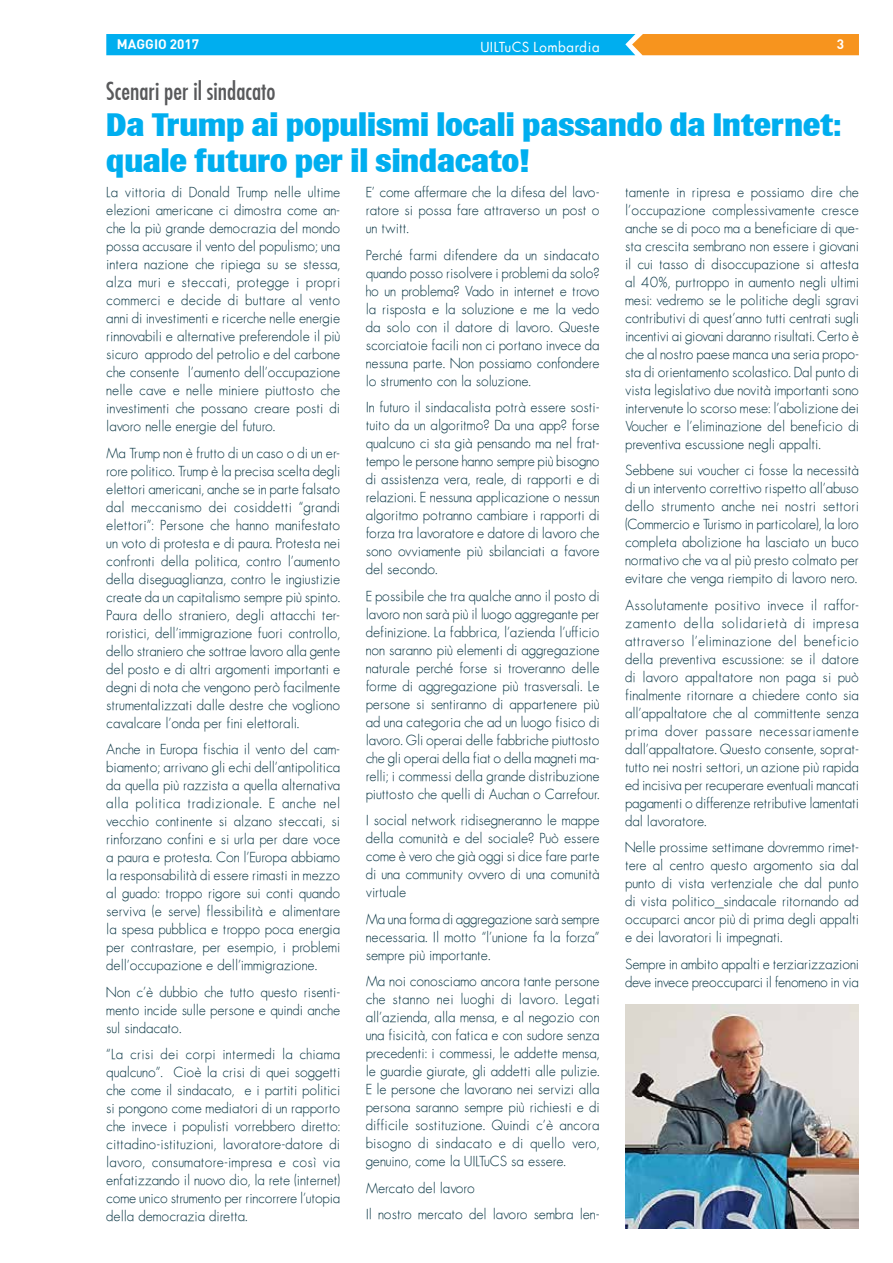
<style>
.page{position:relative;width:893px;height:1263px;background:#fff}
.page>*{position:absolute;margin:0;border:0;box-sizing:border-box;transform-origin:0 0}
.t1{font:800 33px/36px "Brown";color:#00aeef}
.t2{font:24px "Futura Condensed";color:#58595b}
.t3{font:13.5px/18px "Futura ICG Light";color:#063342;text-align:justify}
.t4{font:13.5px "Futura ICG Book";letter-spacing:.05em;color:#fff}
.t5{font:13.5px "DIN Bold";color:#fff}
</style>
<div class="page">
<svg style="left:106px;top:34px;width:753px;height:21px;background:#4ba7b1"></svg>
<img style="left:625px;top:1005px;width:234px;height:224px">
<p class="t5" style="left:117px;top:36px;width:84px">MAGGIO 2017</p>
<p class="t4" style="left:481px;top:38px;width:120px">UILTuCS Lombardia</p>
<p class="t5" style="left:837px;top:36px;width:9px">3</p>
<h2 class="t2" style="left:106px;top:76px;width:171px">Scenari per il sindacato</h2>
<h1 class="t1" style="left:106px;top:106px;width:736px">Da Trump ai populismi locali passando da Internet: quale futuro per il sindacato!</h1>
<p class="t3" style="left:106px;top:183px;width:235px">La vittoria di Donald Trump nelle ultime elezioni americane ci dimostra come an&shy;che la più grande democrazia del mondo possa accusare il vento del populismo; una intera nazione che ripiega su se stessa, alza muri e steccati, protegge i propri commerci e decide di buttare al vento anni di investimenti e ricerche nelle energie rinnovabili e alternative preferendole il più sicuro approdo del petrolio e del carbone che consente l’aumento dell’occupazione nelle cave e nelle miniere piuttosto che investimenti che possano creare posti di lavoro nelle energie del futuro.</p>
<p class="t3" style="left:106px;top:444px;width:235px">Ma Trump non è frutto di un caso o di un er&shy;rore politico. Trump è la precisa scelta degli elettori americani, anche se in parte falsato dal meccanismo dei cosiddetti “grandi elettori”: Persone che hanno manifestato un voto di protesta e di paura. Protesta nei confronti della politica, contro l’aumento della diseguaglianza, contro le ingiustizie create da un capitalismo sempre più spinto.<br>Paura dello straniero, degli attacchi ter&shy;roristici, dell’immigrazione fuori controllo, dello straniero che sottrae lavoro alla gente del posto e di altri argomenti importanti e degni di nota che vengono però facilmente strumentalizzati dalle destre che vogliono cavalcare l’onda per fini elettorali.</p>
<p class="t3" style="left:106px;top:740px;width:235px">Anche in Europa fischia il vento del cam&shy;biamento; arrivano gli echi dell’antipolitica da quella più razzista a quella alternativa alla politica tradizionale. E anche nel vecchio continente si alzano steccati, si rinforzano confini e si urla per dare voce a paura e protesta. Con l’Europa abbiamo la responsabilità di essere rimasti in mezzo al guado: troppo rigore sui conti quando serviva (e serve) flessibilità e alimentare la spesa pubblica e troppo poca energia per contrastare, per esempio, i problemi dell’occupazione e dell’immigrazione.</p>
<p class="t3" style="left:106px;top:982px;width:235px">Non c’è dubbio che tutto questo risenti&shy;mento incide sulle persone e quindi anche sul sindacato.</p>
<p class="t3" style="left:106px;top:1045px;width:235px">“La crisi dei corpi intermedi la chiama qualcuno”. Cioè la crisi di quei soggetti che come il sindacato, e i partiti politici si pongono come mediatori di un rapporto che invece i populisti vorrebbero diretto: cittadino-istituzioni, lavoratore-datore di lavoro, consumatore-impresa e così via enfatizzando il nuovo dio, la rete (internet) come unico strumento per rincorrere l’utopia della democrazia diretta.</p>
<p class="t3" style="left:625px;top:183px;width:235px">tamente in ripresa e possiamo dire che l’occupazione complessivamente cresce anche se di poco ma a beneficiare di que&shy;sta crescita sembrano non essere i giovani il cui tasso di disoccupazione si attesta al 40%, purtroppo in aumento negli ultimi mesi: vedremo se le politiche degli sgravi contributivi di quest’anno tutti centrati sugli incentivi ai giovani daranno risultati. Certo è che al nostro paese manca una seria propo&shy;sta di orientamento scolastico. Dal punto di vista legislativo due novità importanti sono intervenute lo scorso mese: l’abolizione dei Voucher e l’eliminazione del beneficio di preventiva escussione negli appalti.</p>
<p class="t3" style="left:625px;top:461px;width:235px">Sebbene sui voucher ci fosse la necessità di un intervento correttivo rispetto all’abuso dello strumento anche nei nostri settori (Commercio e Turismo in particolare), la loro completa abolizione ha lasciato un buco normativo che va al più presto colmato per evitare che venga riempito di lavoro nero.</p>
<p class="t3" style="left:625px;top:596px;width:235px">Assolutamente positivo invece il raffor&shy;zamento della solidarietà di impresa attraverso l’eliminazione del beneficio della preventiva escussione: se il datore di lavoro appaltatore non paga si può finalmente ritornare a chiedere conto sia all’appaltatore che al committente senza prima dover passare necessariamente dall’appaltatore. Questo consente, soprat&shy;tutto nei nostri settori, un azione più rapida ed incisiva per recuperare eventuali mancati pagamenti o differenze retributive lamentati dal lavoratore.</p>
<p class="t3" style="left:625px;top:838px;width:235px">Nelle prossime settimane dovremmo rimet&shy;tere al centro questo argomento sia dal punto di vista vertenziale che dal punto di vista politico_sindacale ritornando ad occuparci ancor più di prima degli appalti e dei lavoratori li impegnati.</p>
<p class="t3" style="left:625px;top:955px;width:235px">Sempre in ambito appalti e terziarizzazioni deve invece preoccuparci il fenomeno in via</p>
<p class="t3" style="left:366px;top:183px;width:235px">E’ come affermare che la difesa del lavo&shy;ratore si possa fare attraverso un post o un twitt.</p>
<p class="t3" style="left:366px;top:245px;width:235px">Perché farmi difendere da un sindacato quando posso risolvere i problemi da solo? ho un problema? Vado in internet e trovo la risposta e la soluzione e me la vedo da solo con il datore di lavoro. Queste scorciatoie facili non ci portano invece da nessuna parte. Non possiamo confondere lo strumento con la soluzione.</p>
<p class="t3" style="left:366px;top:398px;width:235px">In futuro il sindacalista potrà essere sosti&shy;tuito da un algoritmo? Da una app? forse qualcuno ci sta già pensando ma nel frat&shy;tempo le persone hanno sempre più bisogno di assistenza vera, reale, di rapporti e di relazioni. E nessuna applicazione o nessun algoritmo potranno cambiare i rapporti di forza tra lavoratore e datore di lavoro che sono ovviamente più sbilanciati a favore del secondo.</p>
<p class="t3" style="left:366px;top:586px;width:235px">E possibile che tra qualche anno il posto di lavoro non sarà più il luogo aggregante per definizione. La fabbrica, l’azienda l’ufficio non saranno più elementi di aggregazione naturale perché forse si troveranno delle forme di aggregazione più trasversali. Le persone si sentiranno di appartenere più ad una categoria che ad un luogo fisico di lavoro. Gli operai delle fabbriche piuttosto che gli operai della fiat o della magneti ma&shy;relli; i commessi della grande distribuzione piuttosto che quelli di Auchan o Carrefour.</p>
<p class="t3" style="left:366px;top:811px;width:235px">I social network ridisegneranno le mappe della comunità e del sociale? Può essere come è vero che già oggi si dice fare parte di una community ovvero di una comunità virtuale</p>
<p class="t3" style="left:366px;top:909px;width:235px">Ma una forma di aggregazione sarà sempre necessaria. Il motto “l’unione fa la forza” sempre più importante.</p>
<p class="t3" style="left:366px;top:972px;width:235px">Ma noi conosciamo ancora tante persone che stanno nei luoghi di lavoro. Legati all’azienda, alla mensa, e al negozio con una fisicità, con fatica e con sudore senza precedenti: i commessi, le addette mensa, le guardie giurate, gli addetti alle pulizie.<br>E le persone che lavorano nei servizi alla persona saranno sempre più richiesti e di difficile sostituzione. Quindi c’è ancora bisogno di sindacato e di quello vero, genuino, come la UILTuCS sa essere.</p>
<p class="t3" style="left:366px;top:1174px;width:235px;line-height:26.5px">Mercato del lavoro<br>Il nostro mercato del lavoro sembra len-</p>
</div>
